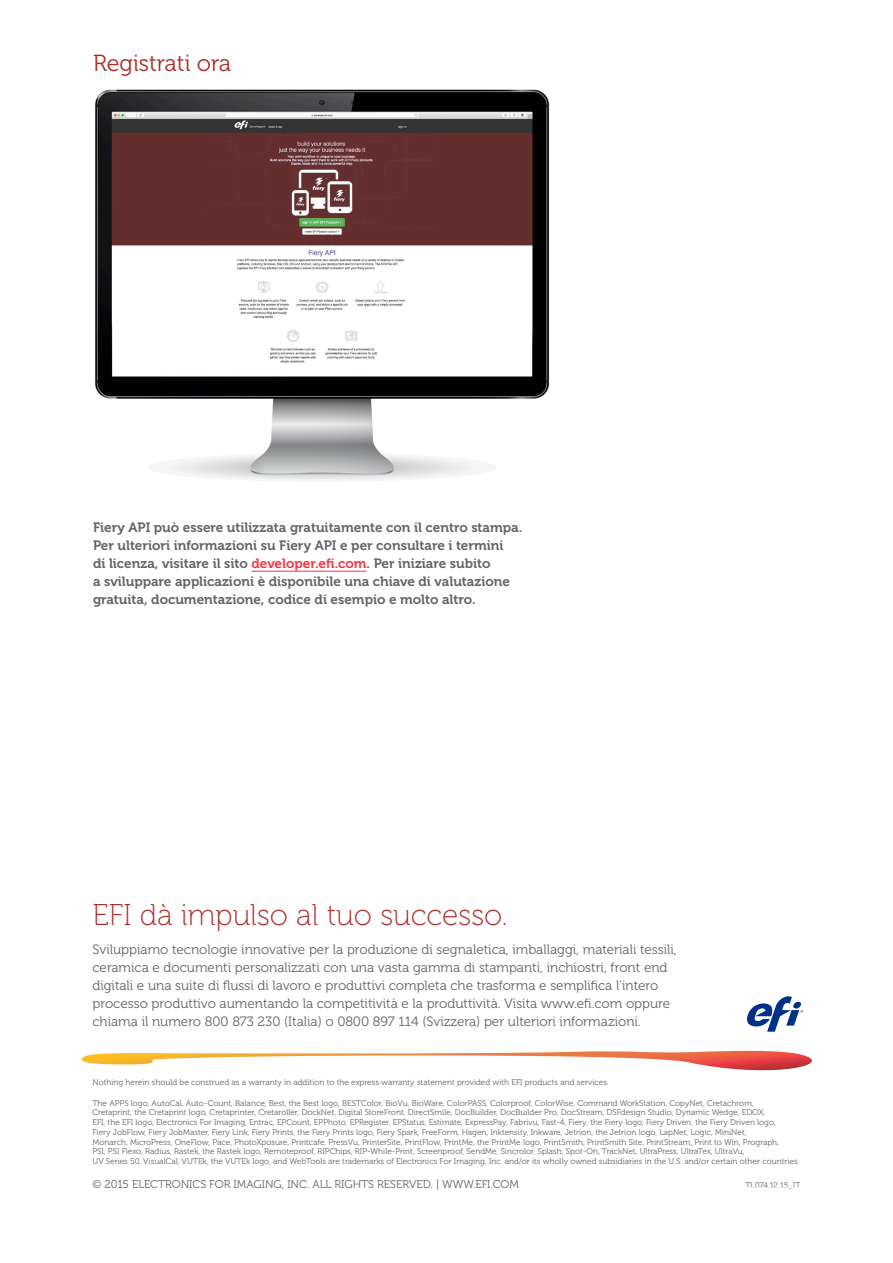
<style>
.page{position:relative;width:893px;height:1263px;background:#fff}
.page>*{position:absolute;margin:0;border:0;box-sizing:border-box;transform-origin:0 0}
.t1{font:30px "Museo 100";color:#ae2c28}
.t2{font:23.25px "Museo 300";color:#ae2c28}
.t3{font:13.5px/18px "Museo 300";color:#636366}
.t4{font:13.5px/18px "Museo 700";color:#636366}
.t5{font:11.25px "Museo 300";color:#636366}
.t6{font:8.25px/9.8px "Museo 300";color:#636366}
.s1{color:#fb333e}
</style>
<div class="page">
<svg style="left:82px;top:1051px;width:730px;height:20px"></svg>
<svg style="left:747px;top:996px;width:56px;height:36px"></svg>
<img style="left:95px;top:89px;width:455px;height:483px">
<hr style="left:251px;top:571px;width:115px;height:1px;background:#fb333e">
<h2 class="t2" style="left:93px;top:51px;width:140px">Registrati ora</h2>
<p class="t4" style="left:93px;top:519px;width:431px">Fiery API può essere utilizzata gratuitamente con il centro stampa.<br>Per ulteriori informazioni su Fiery API e per consultare i termini<br>di licenza, visitare il sito <span class="s1">developer.efi.com</span>. Per iniziare subito<br>a sviluppare applicazioni è disponibile una chiave di valutazione gratuita, documentazione, codice di esempio e molto altro.</p>
<h1 class="t1" style="left:92px;top:899px;width:417px">EFI dà impulso al tuo successo.</h1>
<p class="t3" style="left:92px;top:940px;width:586px">Sviluppiamo tecnologie innovative per la produzione di segnaletica, imballaggi, materiali tessili, ceramica e documenti personalizzati con una vasta gamma di stampanti, inchiostri, front end digitali e una suite di flussi di lavoro e produttivi completa che trasforma e semplifica l’intero processo produttivo aumentando la competitività e la produttività. Visita www.efi.com oppure chiama il numero 800 873 230 (Italia) o 0800 897 114 (Svizzera) per ulteriori informazioni.</p>
<p class="t6" style="left:92px;top:1078px;width:518px">Nothing herein should be construed as a warranty in addition to the express warranty statement provided with EFI products and services.</p>
<p class="t6" style="left:92px;top:1098px;width:708px">The APPS logo, AutoCal, Auto-Count, Balance, Best, the Best logo, BESTColor, BioVu, BioWare, ColorPASS, Colorproof, ColorWise, Command WorkStation, CopyNet, Cretachrom,<br>Cretaprint, the Cretaprint logo, Cretaprinter, Cretaroller, DockNet, Digital StoreFront, DirectSmile, DocBuilder, DocBuilder Pro, DocStream, DSFdesign Studio, Dynamic Wedge, EDOX,<br>EFI, the EFI logo, Electronics For Imaging, Entrac, EPCount, EPPhoto, EPRegister, EPStatus, Estimate, ExpressPay, Fabrivu, Fast-4, Fiery, the Fiery logo, Fiery Driven, the Fiery Driven logo,<br>Fiery JobFlow, Fiery JobMaster, Fiery Link, Fiery Prints, the Fiery Prints logo, Fiery Spark, FreeForm, Hagen, Inktensity, Inkware, Jetrion, the Jetrion logo, LapNet, Logic, MiniNet,<br>Monarch, MicroPress, OneFlow, Pace, PhotoXposure, Printcafe, PressVu, PrinterSite, PrintFlow, PrintMe, the PrintMe logo, PrintSmith, PrintSmith Site, PrintStream, Print to Win, Prograph,<br>PSI, PSI Flexo, Radius, Rastek, the Rastek logo, Remoteproof, RIPChips, RIP-While-Print, Screenproof, SendMe, Sincrolor, Splash, Spot-On, TrackNet, UltraPress, UltraTex, UltraVu,<br>UV Series 50, VisualCal, VUTEk, the VUTEk logo, and WebTools are trademarks of Electronics For Imaging, Inc. and/or its wholly owned subsidiaries in the U.S. and/or certain other countries.</p>
<h3 class="t5" style="left:92px;top:1178px;width:428px">© 2015 ELECTRONICS FOR IMAGING, INC. ALL RIGHTS RESERVED. | WWW.EFI.COM</h3>
<p class="t6" style="left:745px;top:1180px;width:57px">TL074.12.15_IT</p>
</div>
